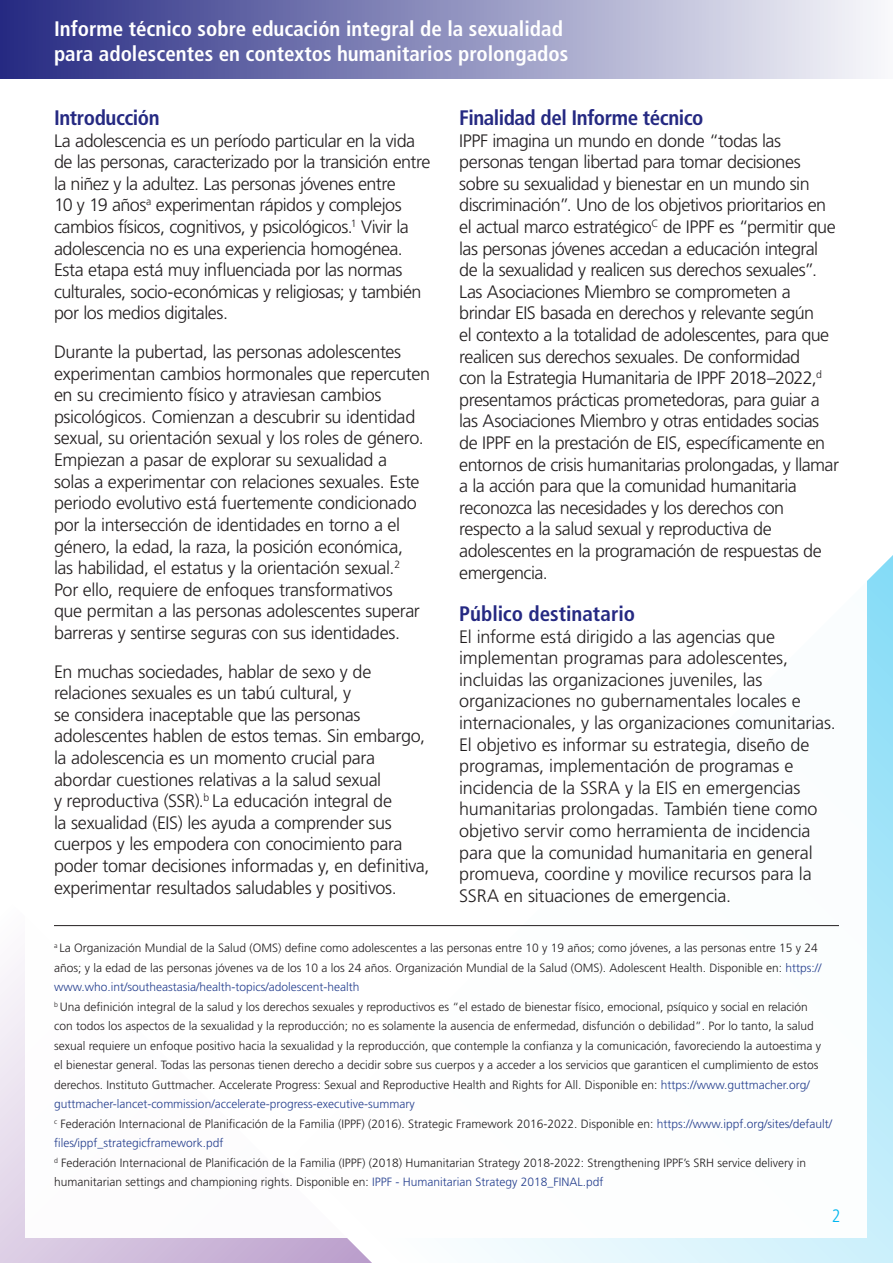
<style>
.page{position:relative;width:893px;height:1263px;background:#fff}
.page>*{position:absolute;margin:0;border:0;box-sizing:border-box;transform-origin:0 0}
.t1{font:700 condensed 21px/25.2px "Frutiger LT Std";color:#fff}
.heading_2{font:700 condensed 21px "Frutiger LT Std";letter-spacing:-.02em;color:#252982}
.heading_2-2{font:700 condensed 21px "Frutiger LT Std";color:#252982}
.heading_2-3{font:300 18px/21.6px "Frutiger LT Std";letter-spacing:-.025em;color:#231f20}
.t2{font:300 condensed 18px "Frutiger LT Std";color:#00b6ef}
.t3{font:300 12px/19.5px "Frutiger LT Std";color:#231f20}
.s1{color:#253f8e}
</style>
<div class="page">
<svg style="left:473px;top:555px;width:420px;height:708px;background:#beecfa"></svg>
<svg style="left:0;top:959px;width:372px;height:304px;background:#dbcde4"></svg>
<div style="left:0;top:0;width:893px;height:79px;background:linear-gradient(to right,#252982,#f9f9fb)"></div>
<div style="left:26px;top:109px;width:841px;height:1128px;background:#fff"></div>
<hr style="left:54px;top:925px;width:785px;height:1px;background:#231f20">
<p class="t1" style="left:54px;top:16px;width:516px">Informe técnico sobre educación integral de la sexualidad para adolescentes en contextos humanitarios prolongados</p>
<p class="heading_2" style="left:459px;top:105px;width:246px">Finalidad del Informe técnico</p>
<p class="heading_2-3" style="left:459px;top:130px;width:381px">IPPF imagina un mundo en donde “todas las personas tengan libertad para tomar decisiones sobre su sexualidad y bienestar en un mundo sin discriminación”. Uno de los objetivos prioritarios en el actual marco estratégico<sup>C</sup> de IPPF es “permitir que las personas jóvenes accedan a educación integral de la sexualidad y realicen sus derechos sexuales”.<br>Las Asociaciones Miembro se comprometen a brindar EIS basada en derechos y relevante según<br>el contexto a la totalidad de adolescentes, para que realicen sus derechos sexuales. De conformidad<br>con la Estrategia Humanitaria de IPPF 2018–2022,<sup>d </sup>presentamos prácticas prometedoras, para guiar a las Asociaciones Miembro y otras entidades socias de IPPF en la prestación de EIS, específicamente en entornos de crisis humanitarias prolongadas, y llamar a la acción para que la comunidad humanitaria reconozca las necesidades y los derechos con respecto a la salud sexual y reproductiva de adolescentes en la programación de respuestas de emergencia.</p>
<p class="heading_2-2" style="left:459px;top:601px;width:177px">Público destinatario</p>
<p class="heading_2-3" style="left:459px;top:626px;width:378px">El informe está dirigido a las agencias que implementan programas para adolescentes, incluidas las organizaciones juveniles, las organizaciones no gubernamentales locales e internacionales, y las organizaciones comunitarias.<br>El objetivo es informar su estrategia, diseño de programas, implementación de programas e incidencia de la SSRA y la EIS en emergencias humanitarias prolongadas. También tiene como objetivo servir como herramienta de incidencia para que la comunidad humanitaria en general promueva, coordine y movilice recursos para la SSRA en situaciones de emergencia.</p>
<p class="t3" style="left:54px;top:939px;width:769px"><sup>a</sup> La Organización Mundial de la Salud (OMS) define como adolescentes a las personas entre 10 y 19 años; como jóvenes, a las personas entre 15 y 24 años; y la edad de las personas jóvenes va de los 10 a los 24 años. Organización Mundial de la Salud (OMS). Adolescent Health. Disponible en: <span class="s1">https:// www.who.int/southeastasia/health-topics/adolescent-health</span></p>
<p class="t3" style="left:54px;top:997px;width:769px"><sup>b</sup> Una definición integral de la salud y los derechos sexuales y reproductivos es “el estado de bienestar físico, emocional, psíquico y social en relación con todos los aspectos de la sexualidad y la reproducción; no es solamente la ausencia de enfermedad, disfunción o debilidad”. Por lo tanto, la salud sexual requiere un enfoque positivo hacia la sexualidad y la reproducción, que contemple la confianza y la comunicación, favoreciendo la autoestima y el bienestar general. Todas las personas tienen derecho a decidir sobre sus cuerpos y a acceder a los servicios que garanticen el cumplimiento de estos derechos. Instituto Guttmacher. Accelerate Progress: Sexual and Reproductive Health and Rights for All. Disponible en: <span class="s1">https://www.guttmacher.org/ guttmacher-lancet-commission/accelerate-progress-executive-summary</span></p>
<p class="t3" style="left:54px;top:1114px;width:780px"><sup>c</sup> Federación Internacional de Planificación de la Familia (IPPF) (2016). Strategic Framework 2016-2022. Disponible en: <span class="s1">https://www.ippf.org/sites/default/ files/ippf_strategicframework.pdf</span></p>
<p class="t3" style="left:54px;top:1153px;width:753px"><sup>d</sup> Federación Internacional de Planificación de la Familia (IPPF) (2018) Humanitarian Strategy 2018-2022: Strengthening IPPF’s SRH service delivery in humanitarian settings and championing rights. Disponible en: <span class="s1">IPPF - Humanitarian Strategy 2018_FINAL.pdf</span></p>
<p class="heading_2" style="left:54px;top:105px;width:107px">Introducción</p>
<p class="heading_2-3" style="left:54px;top:130px;width:378px">La adolescencia es un período particular en la vida de las personas, caracterizado por la transición entre la niñez y la adultez. Las personas jóvenes entre<br>10 y 19 años<sup>a</sup> experimentan rápidos y complejos cambios físicos, cognitivos, y psicológicos.<sup>1</sup> Vivir la adolescencia no es una experiencia homogénea.<br>Esta etapa está muy influenciada por las normas culturales, socio-económicas y religiosas; y también por los medios digitales.</p>
<p class="heading_2-3" style="left:54px;top:341px;width:377px">Durante la pubertad, las personas adolescentes experimentan cambios hormonales que repercuten en su crecimiento físico y atraviesan cambios psicológicos. Comienzan a descubrir su identidad sexual, su orientación sexual y los roles de género.<br>Empiezan a pasar de explorar su sexualidad a<br>solas a experimentar con relaciones sexuales. Este periodo evolutivo está fuertemente condicionado por la intersección de identidades en torno a el género, la edad, la raza, la posición económica,<br>las habilidad, el estatus y la orientación sexual.<sup>2<br></sup>Por ello, requiere de enfoques transformativos<br>que permitan a las personas adolescentes superar barreras y sentirse seguras con sus identidades.</p>
<p class="heading_2-3" style="left:54px;top:661px;width:377px">En muchas sociedades, hablar de sexo y de relaciones sexuales es un tabú cultural, y<br>se considera inaceptable que las personas adolescentes hablen de estos temas. Sin embargo, la adolescencia es un momento crucial para abordar cuestiones relativas a la salud sexual<br>y reproductiva (SSR).<sup>b</sup> La educación integral de<br>la sexualidad (EIS) les ayuda a comprender sus cuerpos y les empodera con conocimiento para poder tomar decisiones informadas y, en definitiva, experimentar resultados saludables y positivos.</p>
<p class="t2" style="left:832px;top:1205px;width:10px">2</p>
</div>
